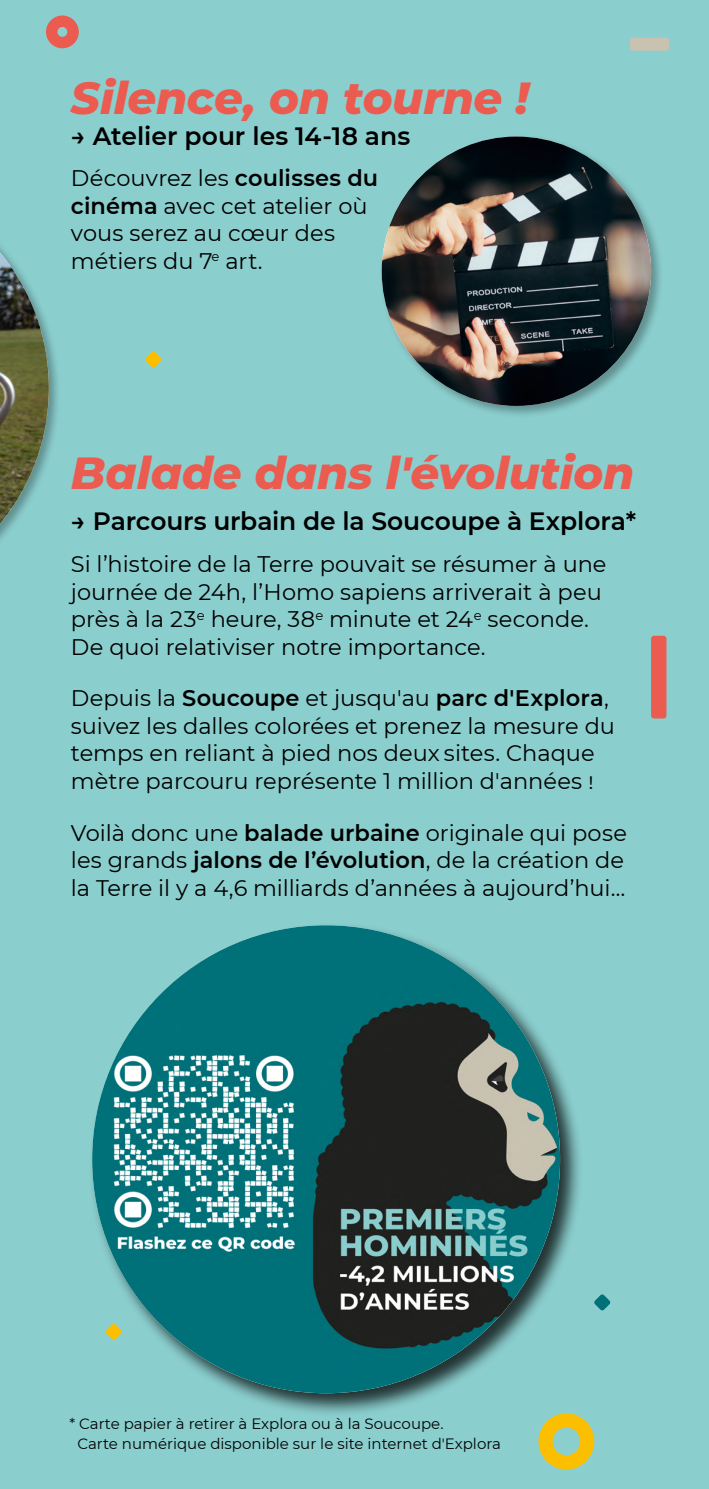
<style>
.page{position:relative;width:709px;height:1489px;background:#fff}
.page>*{position:absolute;margin:0;border:0;box-sizing:border-box;transform-origin:0 0}
.t1{font:italic 800 45px "Montserrat";letter-spacing:-.005em;color:#eb5b4f}
.t2{font:600 25px "Montserrat";letter-spacing:-.005em;color:#000}
.t3{font:22.5px/27.5px "Montserrat";color:#000}
.t4{font:15px/20px "Montserrat";color:#020203}
.s1{font-weight:600}
</style>
<div class="page">
<div style="left:0;top:0;width:709px;height:1488px;background:#8bcece"></div>
<svg style="left:538px;top:1416px;width:56px;height:53px"></svg>
<svg style="left:46px;top:15px;width:33px;height:34px"></svg>
<div style="left:651px;top:635px;width:15px;height:83px;background:#eb5b4f;border-radius:3px"></div>
<svg style="left:145px;top:351px;width:16px;height:17px"></svg>
<svg style="left:594px;top:1294px;width:16px;height:16px"></svg>
<div style="left:630px;top:38px;width:39px;height:13px;background:#c9c2b1;border-radius:3px"></div>
<div style="left:88px;top:921px;width:495px;height:495px;background:#000;opacity:.75"></div>
<img style="left:92px;top:925px;width:468px;height:468px;border-radius:234px">
<div style="left:0;top:173px;width:62px;height:440px;background:#000;opacity:.3"></div>
<svg style="left:0;top:175px;width:49px;height:425px"></svg>
<img style="left:0;top:252px;width:49px;height:271px">
<div style="left:378px;top:134px;width:286px;height:284px;background:#000;opacity:.3"></div>
<img style="left:382px;top:136px;width:269px;height:270px;border-radius:135px">
<h1 class="t1" style="left:71px;top:65px;width:459px">Silence, on tourne !</h1>
<p class="t2" style="left:71px;top:118px;width:341px">→ Atelier pour les 14-18 ans</p>
<p class="t3" style="left:71px;top:164px;width:309px">Découvrez les <span class="s1">coulisses du cinéma</span> avec cet atelier où vous serez au cœur des métiers du 7<sup>e</sup> art.</p>
<h1 class="t1" style="left:71px;top:440px;width:565px">Balade dans l'évolution</h1>
<p class="t2" style="left:71px;top:503px;width:566px">→ Parcours urbain de la Soucoupe à Explora*</p>
<p class="t3" style="left:71px;top:549px;width:537px">Si l’histoire de la Terre pouvait se résumer à une journée de 24h, l’Homo sapiens arriverait à peu près à la 23<sup>e</sup> heure, 38<sup>e</sup> minute et 24<sup>e</sup> seconde.<br>De quoi relativiser notre importance.</p>
<p class="t3" style="left:71px;top:683px;width:545px">Depuis la <span class="s1">Soucoupe</span> et jusqu'au <span class="s1">parc d'Explora</span>, suivez les dalles colorées et prenez la mesure du temps en reliant à pied nos deux sites. Chaque mètre parcouru représente 1 million d'années !</p>
<p class="t3" style="left:71px;top:818px;width:557px">Voilà donc une <span class="s1">balade urbaine</span> originale qui pose les grands <span class="s1">jalons de l’évolution</span>, de la création de la Terre il y a 4,6 milliards d’années à aujourd’hui…</p>
<p class="t4" style="left:77px;top:1413px;width:425px;text-indent:-8px">* Carte papier à retirer à Explora ou à la Soucoupe.<br>Carte numérique disponible sur le site internet d'Explora</p>
</div>
